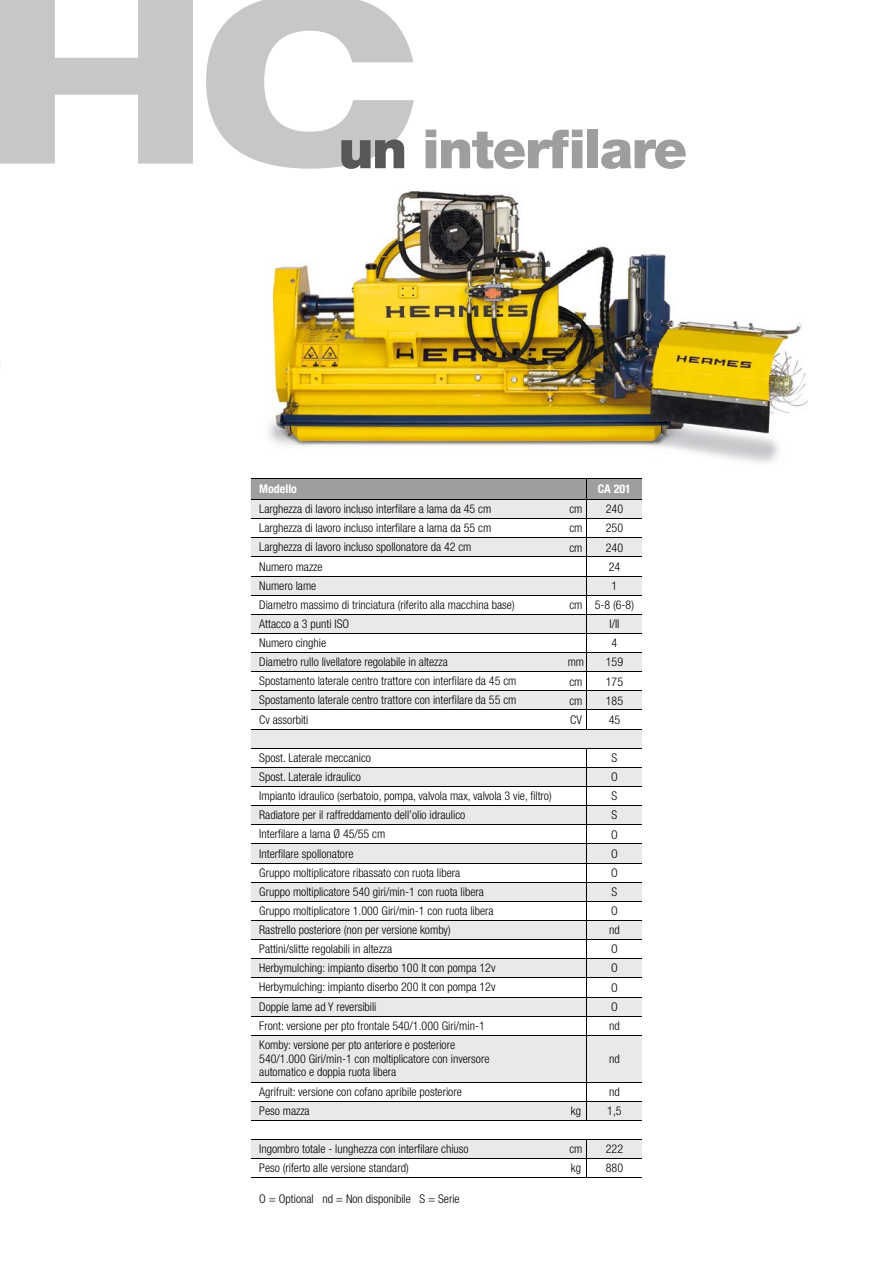
<style>
.page{position:relative;width:893px;height:1263px;background:#fff}
.page>*{position:absolute;margin:0;border:0;box-sizing:border-box;transform-origin:0 0}
.t1{font:900 54px "Helvetica Neue LT Std";letter-spacing:-.025em;color:#9c9e9f}
.t2{font:300 condensed 12px/19.2px "Helvetica Neue LT Std";color:#000}
.t3{font:700 condensed 12px "Helvetica Neue LT Std";color:#fff}
.s1{color:#58585a}
</style>
<div class="page">
<svg style="left:251px;top:730px;width:391px;height:352px;fill:#e9e9ea"></svg>
<svg style="left:251px;top:478px;width:391px;height:252px"></svg>
<hr style="left:587px;top:729px;width:55px;height:1px;background:#000">
<hr style="left:251px;top:748px;width:314px;height:1px;background:#000">
<hr style="left:587px;top:748px;width:55px;height:1px;background:#000">
<hr style="left:251px;top:767px;width:314px;height:1px;background:#000">
<hr style="left:587px;top:767px;width:55px;height:1px;background:#000">
<hr style="left:251px;top:786px;width:314px;height:1px;background:#000">
<hr style="left:587px;top:786px;width:55px;height:1px;background:#000">
<hr style="left:251px;top:805px;width:314px;height:1px;background:#000">
<hr style="left:587px;top:805px;width:55px;height:1px;background:#000">
<hr style="left:251px;top:825px;width:314px;height:1px;background:#000">
<hr style="left:587px;top:825px;width:55px;height:1px;background:#000">
<hr style="left:251px;top:844px;width:314px;height:1px;background:#000">
<hr style="left:587px;top:844px;width:55px;height:1px;background:#000">
<hr style="left:251px;top:863px;width:314px;height:1px;background:#000">
<hr style="left:587px;top:863px;width:55px;height:1px;background:#000">
<hr style="left:251px;top:882px;width:314px;height:1px;background:#000">
<hr style="left:587px;top:882px;width:55px;height:1px;background:#000">
<hr style="left:251px;top:901px;width:314px;height:1px;background:#000">
<hr style="left:587px;top:901px;width:55px;height:1px;background:#000">
<hr style="left:251px;top:920px;width:314px;height:1px;background:#000">
<hr style="left:587px;top:920px;width:55px;height:1px;background:#000">
<hr style="left:251px;top:939px;width:314px;height:1px;background:#000">
<hr style="left:587px;top:939px;width:55px;height:1px;background:#000">
<hr style="left:251px;top:958px;width:314px;height:1px;background:#000">
<hr style="left:587px;top:958px;width:55px;height:1px;background:#000">
<hr style="left:251px;top:978px;width:314px;height:1px;background:#000">
<hr style="left:587px;top:978px;width:55px;height:1px;background:#000">
<hr style="left:251px;top:997px;width:314px;height:1px;background:#000">
<hr style="left:587px;top:997px;width:55px;height:1px;background:#000">
<hr style="left:251px;top:1016px;width:314px;height:1px;background:#000">
<hr style="left:587px;top:1016px;width:55px;height:1px;background:#000">
<hr style="left:251px;top:1035px;width:314px;height:1px;background:#000">
<svg style="left:565px;top:748px;width:22px;height:288px"></svg>
<hr style="left:587px;top:1035px;width:55px;height:1px;background:#000">
<hr style="left:586px;top:1035px;width:1px;height:47px;background:#000">
<svg style="left:251px;top:1082px;width:391px;height:96px"></svg>
<hr style="left:587px;top:1177px;width:55px;height:1px;background:#000">
<svg style="left:0;top:0;width:414px;height:169px;fill:#c6c7c8"></svg>
<img style="left:268px;top:192px;width:540px;height:271px">
<h1 class="t1" style="left:338px;top:117px;width:350px"><span class="s1">un</span> interfilare</h1>
<p class="t3" style="left:259px;top:481px;width:39px">Modello</p>
<p class="t2" style="left:259px;top:499px;width:259px">Larghezza di lavoro incluso interfilare a lama da 45 cm Larghezza di lavoro incluso interfilare a lama da 55 cm Larghezza di lavoro incluso spollonatore da 42 cm<br>Numero mazze<br>Numero lame<br>Diametro massimo di trinciatura (riferito alla macchina base)<br>Attacco a 3 punti ISO<br>Numero cinghie<br>Diametro rullo livellatore regolabile in altezza<br>Spostamento laterale centro trattore con interfilare da 45 cm Spostamento laterale centro trattore con interfilare da 55 cm Cv assorbiti</p>
<p class="t2" style="left:259px;top:748px;width:294px">Spost. Laterale meccanico<br>Spost. Laterale idraulico<br>Impianto idraulico (serbatoio, pompa, valvola max, valvola 3 vie, filtro)<br>Radiatore per il raffreddamento dell’olio idraulico<br>Interfilare a lama Ø 45/55 cm<br>Interfilare spollonatore<br>Gruppo moltiplicatore ribassato con ruota libera<br>Gruppo moltiplicatore 540 giri/min-1 con ruota libera<br>Gruppo moltiplicatore 1.000 Giri/min-1 con ruota libera<br>Rastrello posteriore (non per versione komby)<br>Pattini/slitte regolabili in altezza<br>Herbymulching: impianto diserbo 100 lt con pompa 12v Herbymulching: impianto diserbo 200 lt con pompa 12v<br>Doppie lame ad Y reversibili<br>Front: versione per pto frontale 540/1.000 Giri/min-1<br>Komby: versione per pto anteriore e posteriore</p>
<p class="t2" style="left:259px;top:1051px;width:232px;line-height:13.5px">540/1.000 Giri/min-1 con moltiplicatore con inversore automatico e doppia ruota libera</p>
<p class="t2" style="left:259px;top:1082px;width:204px">Agrifruit: versione con cofano apribile posteriore<br>Peso mazza</p>
<p class="t2" style="left:259px;top:1139px;width:211px">Ingombro totale - lunghezza con interfilare chiuso<br>Peso (riferto alle versione standard)</p>
<p class="t2" style="left:259px;top:1189px;width:202px">O = Optional nd = Non disponibile S = Serie</p>
<p class="t3" style="left:598px;top:482px;width:35px">CA 201</p>
<p class="t2" style="left:569px;top:499px;width:15px">cm</p>
<p class="t2" style="left:606px;top:499px;width:19px">240</p>
<p class="t2" style="left:569px;top:518px;width:15px">cm</p>
<p class="t2" style="left:606px;top:518px;width:19px">250</p>
<p class="t2" style="left:569px;top:538px;width:15px">cm</p>
<p class="t2" style="left:606px;top:538px;width:19px">240</p>
<p class="t2" style="left:609px;top:557px;width:13px">24</p>
<p class="t2" style="left:612px;top:576px;width:7px">1</p>
<p class="t2" style="left:569px;top:595px;width:66px">cm 5-8 (6-8)</p>
<p class="t2" style="left:609px;top:614px;width:11px">I/II</p>
<p class="t2" style="left:612px;top:633px;width:7px">4</p>
<p class="t2" style="left:568px;top:652px;width:18px">mm</p>
<p class="t2" style="left:606px;top:652px;width:19px">159</p>
<p class="t2" style="left:569px;top:671px;width:15px">cm</p>
<p class="t2" style="left:606px;top:671px;width:19px">175</p>
<p class="t2" style="left:569px;top:691px;width:15px">cm</p>
<p class="t2" style="left:606px;top:691px;width:19px">185</p>
<p class="t2" style="left:570px;top:710px;width:13px">CV</p>
<p class="t2" style="left:609px;top:710px;width:13px">45</p>
<p class="t2" style="left:609px;top:748px;width:12px">S<br>O<br>S<br>S<br>O<br>O<br>O<br>S<br>O nd<br>O<br>O<br>O<br>O nd</p>
<p class="t2" style="left:609px;top:1049px;width:12px">nd</p>
<p class="t2" style="left:609px;top:1082px;width:12px">nd</p>
<p class="t2" style="left:571px;top:1101px;width:12px">kg</p>
<p class="t2" style="left:607px;top:1101px;width:16px">1,5</p>
<p class="t2" style="left:569px;top:1139px;width:15px">cm</p>
<p class="t2" style="left:606px;top:1139px;width:19px">222</p>
<p class="t2" style="left:571px;top:1158px;width:12px">kg</p>
<p class="t2" style="left:606px;top:1158px;width:19px">880</p>
</div>
